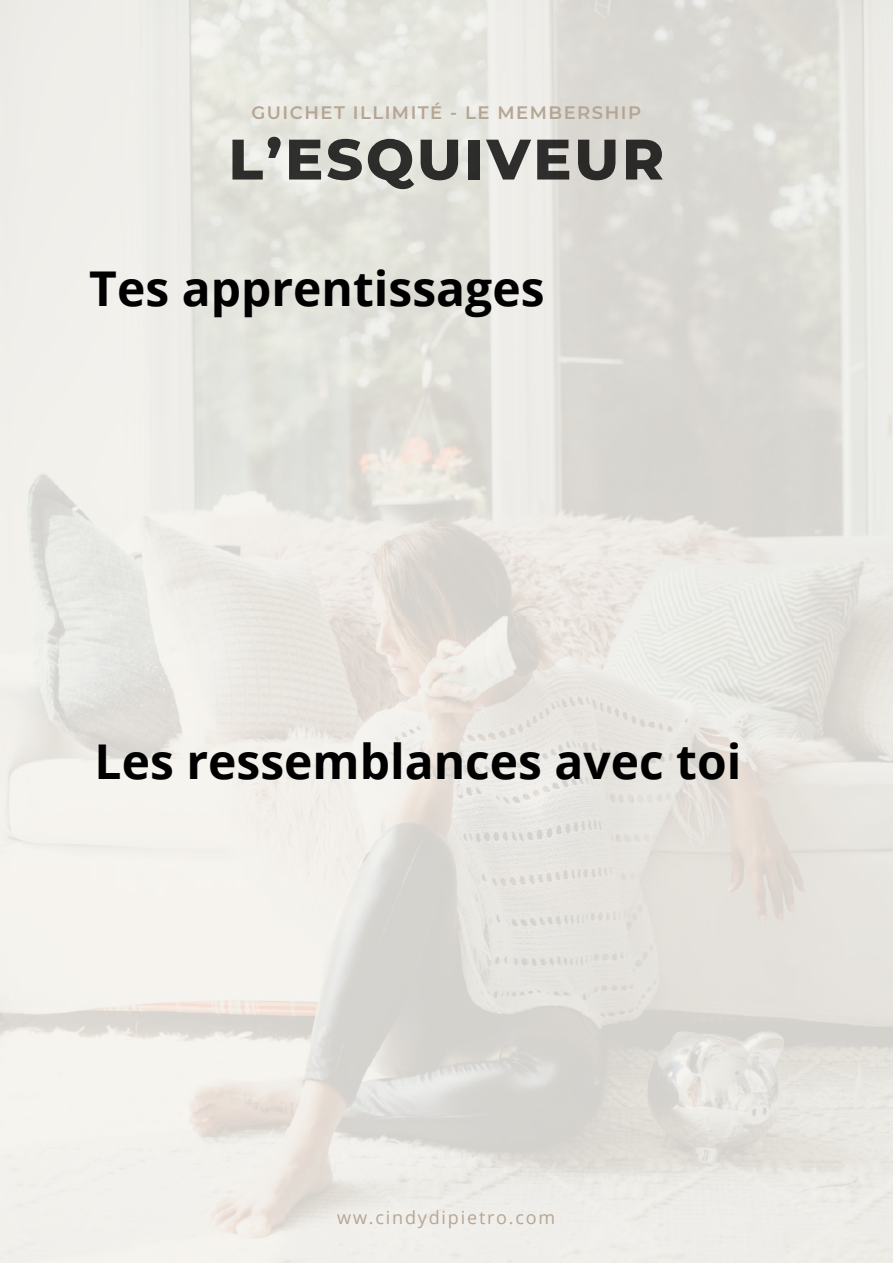
<style>
.page{position:relative;width:893px;height:1264px;background:#fff}
.page>*{position:absolute;margin:0;border:0;box-sizing:border-box;transform-origin:0 0}
.t1{font:800 57px "Montserrat";letter-spacing:.05em;color:#010101}
.t2{font:700 48px "Open Sans";color:#000}
.t3{font:600 18px "Montserrat";letter-spacing:.085em;color:#b6a593}
.t4{font:18px "Open Sans";letter-spacing:.1em;color:#b6a593}
</style>
<div class="page">
<p class="t3" style="left:251px;top:102px;width:391px">GUICHET ILLIMITÉ - LE MEMBERSHIP</p>
<p class="t1" style="left:228px;top:124px;width:437px">L’ESQUIVEUR</p>
<p class="t2" style="left:89px;top:254px;width:456px">Tes apprentissages</p>
<p class="t2" style="left:95px;top:728px;width:648px">Les ressemblances avec toi</p>
<p class="t4" style="left:337px;top:1204px;width:219px">ww.cindydipietro.com</p>
</div>
